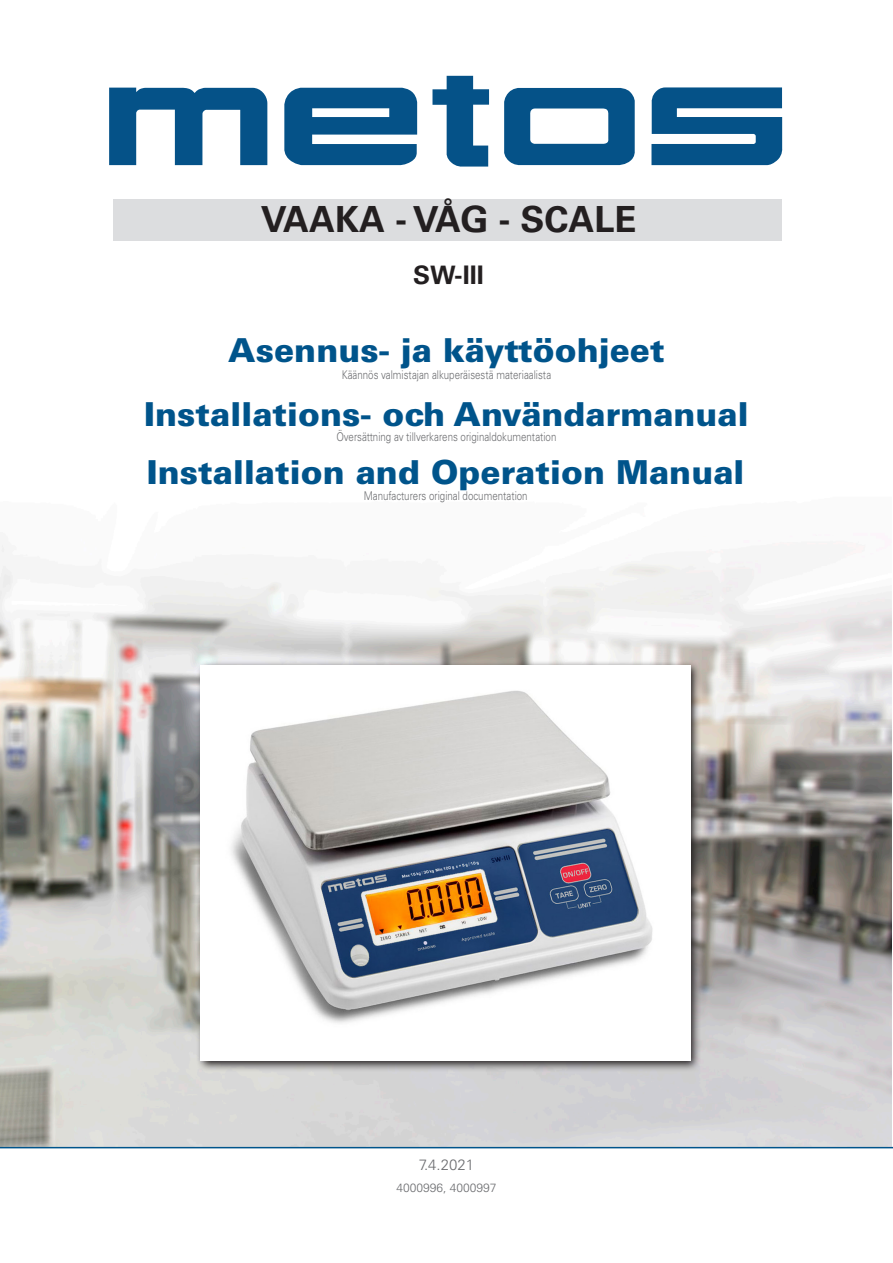
<style>
.page{position:relative;width:893px;height:1263px;background:#fff}
.page>*{position:absolute;margin:0;border:0;box-sizing:border-box;transform-origin:0 0}
.Product_Name{font:700 36px "Univers LT Std";color:#231f20}
.t1{font:900 33px "Univers LT Std";color:#00548b}
.Product_Type{font:700 25.5px "Univers LT Std";color:#231f20}
.t2{font:300 15px "Univers LT Std";color:#6c6d70}
.Fig__text{font:300 12px "Univers LT Std";color:#6c6d70;scale:.81 1}
.Product_Number{font:300 12px "Univers LT Std";color:#6c6d70}
</style>
<div class="page">
<svg style="left:432px;top:76px;width:57px;height:91px"></svg>
<svg style="left:651px;top:87px;width:132px;height:78px"></svg>
<svg style="left:504px;top:88px;width:131px;height:77px"></svg>
<svg style="left:109px;top:88px;width:158px;height:77px"></svg>
<svg style="left:284px;top:88px;width:133px;height:77px"></svg>
<img style="left:0;top:544px;width:891px;height:603px">
<hr style="left:0;top:1147px;width:893px;height:1px;background:#00548b">
<div style="left:113px;top:200px;width:669px;height:41px;background:#dcdddf"></div>
<svg style="left:196px;top:660px;width:506px;height:411px;background:#a7a5a4"></svg>
<img style="left:201px;top:665px;width:489px;height:395px">
<p class="Product_Name" style="left:261px;top:198px;width:377px">VAAKA - VÅG - SCALE</p>
<p class="Product_Type" style="left:413px;top:260px;width:72px">SW-III</p>
<p class="t1" style="left:228px;top:330px;width:438px">Asennus- ja käyttöohjeet</p>
<p class="Fig__text" style="left:342px;top:367px;width:260px">Käännös valmistajan alkuperäisestä materiaalista</p>
<p class="t1" style="left:144px;top:393px;width:606px">Installations- och Användarmanual</p>
<p class="Fig__text" style="left:337px;top:430px;width:273px">Översättning av tillverkarens originaldokumentation</p>
<p class="t1" style="left:147px;top:451px;width:599px">Installation and Operation Manual</p>
<p class="Fig__text" style="left:364px;top:489px;width:204px">Manufacturers original documentation</p>
<p class="t2" style="left:419px;top:1155px;width:57px">7.4.2021</p>
<p class="Product_Number" style="left:396px;top:1180px;width:102px">4000996, 4000997</p>
</div>
